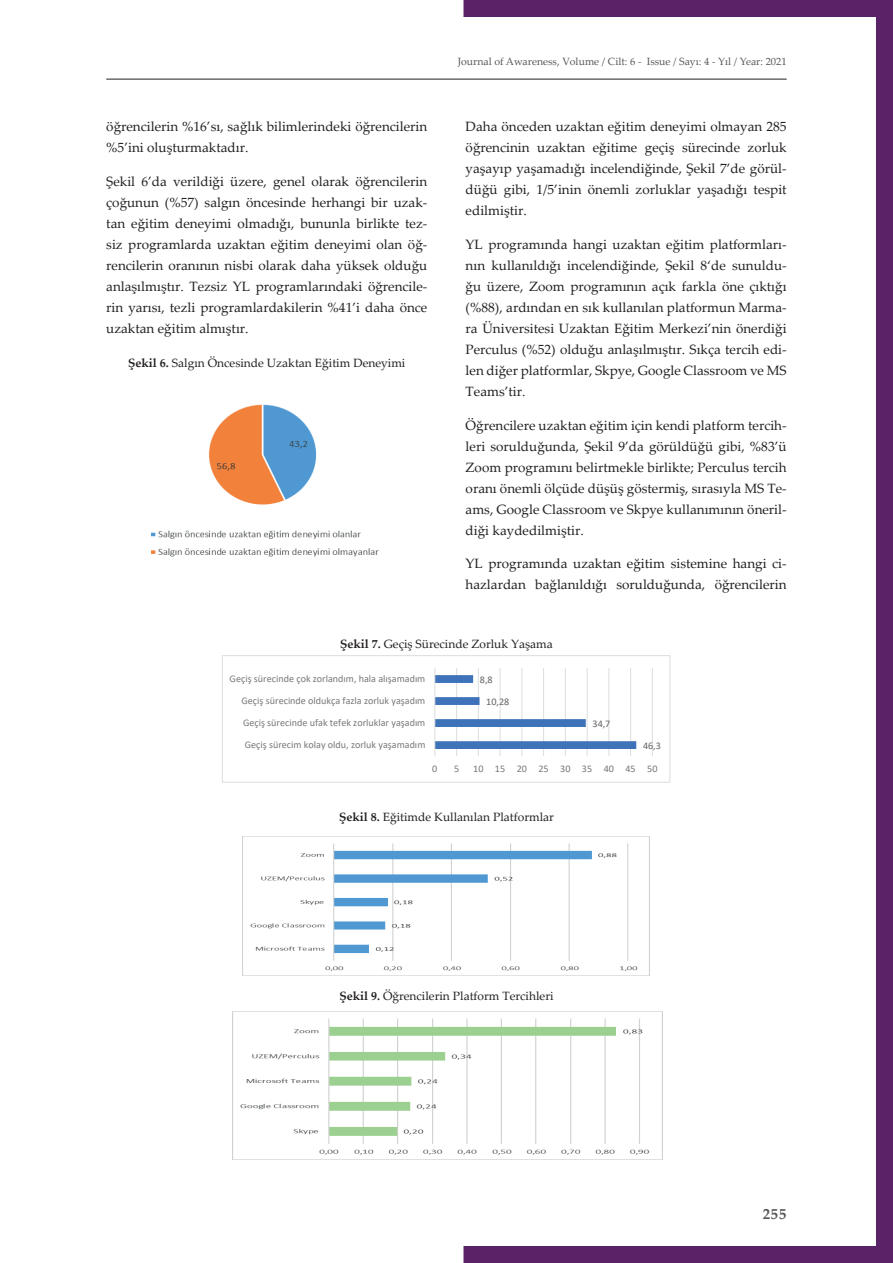
<style>
.page{position:relative;width:893px;height:1263px;background:#fff}
.page>*{position:absolute;margin:0;border:0;box-sizing:border-box;transform-origin:0 0}
.t1{font:700 15px "Palatino Linotype";color:#57585a}
.t2{font:13.5px/21px "Palatino Linotype";color:#231f20;text-align:justify}
.t3{font:13.5px "Times New Roman";color:#231f20}
.t4{font:12px "Palatino Linotype";color:#231f20}
.t5{font:10.5px "Palatino Linotype";color:#57585a}
.t6{font:10.2px "Calibri";color:#76787b}
.t7{font:10.2px "Calibri";color:#636366}
.s1{font-weight:700}
</style>
<div class="page">
<svg style="left:463px;top:0;width:430px;height:1263px"></svg>
<hr style="left:106px;top:79px;width:681px;height:1px;background:#231f20">
<img style="left:242px;top:836px;width:408px;height:139px">
<div style="left:222px;top:656px;width:448px;height:126px;background:#fff"></div>
<hr style="left:456px;top:668px;width:1px;height:88px;background:#dcdddf">
<hr style="left:478px;top:668px;width:1px;height:88px;background:#dcdddf">
<hr style="left:500px;top:668px;width:1px;height:88px;background:#dcdddf">
<hr style="left:521px;top:668px;width:1px;height:88px;background:#dcdddf">
<hr style="left:543px;top:668px;width:1px;height:88px;background:#dcdddf">
<hr style="left:565px;top:668px;width:1px;height:88px;background:#dcdddf">
<hr style="left:587px;top:668px;width:1px;height:88px;background:#dcdddf">
<hr style="left:608px;top:668px;width:1px;height:88px;background:#dcdddf">
<hr style="left:630px;top:668px;width:1px;height:88px;background:#dcdddf">
<hr style="left:652px;top:668px;width:1px;height:88px;background:#dcdddf">
<svg style="left:435px;top:675px;width:201px;height:74px"></svg>
<hr style="left:434px;top:668px;width:1px;height:88px;background:#dcdddf">
<div style="left:222px;top:656px;width:448px;height:127px;border:1px solid #dcdddf"></div>
<img style="left:151px;top:404px;width:228px;height:153px">
<img style="left:232px;top:1011px;width:430px;height:148px">
<p class="t2" style="left:106px;top:115px;width:323px">öğrencilerin %16’sı, sağlık bilimlerindeki öğrencilerin %5’ini oluşturmaktadır.</p>
<p class="t2" style="left:106px;top:170px;width:323px">Şekil 6’da verildiği üzere, genel olarak öğrencilerin çoğunun (%57) salgın öncesinde herhangi bir uzak&shy;tan eğitim deneyimi olmadığı, bununla birlikte tez&shy;siz programlarda uzaktan eğitim deneyimi olan öğ&shy;rencilerin oranının nisbi olarak daha yüksek olduğu anlaşılmıştır. Tezsiz YL programlarındaki öğrencile&shy;rin yarısı, tezli programlardakilerin %41’i daha önce uzaktan eğitim almıştır.</p>
<p class="t4" style="left:128px;top:354px;width:279px"><span class="s1">Şekil 6.</span> Salgın Öncesinde Uzaktan Eğitim Deneyimi</p>
<p class="t3" style="left:120px;top:359px;width:288px"><span class="s1">Şekil 6:</span> Salgın Öncesinde Uzaktan Eğitim Deneyimi</p>
<p class="t5" style="left:458px;top:54px;width:330px">Journal of Awareness, Volume / Cilt: 6 - Issue / Sayı: 4 - Yıl / Year: 2021</p>
<p class="t2" style="left:466px;top:115px;width:323px">Daha önceden uzaktan eğitim deneyimi olmayan 285 öğrencinin uzaktan eğitime geçiş sürecinde zorluk yaşayıp yaşamadığı incelendiğinde, Şekil 7’de görül&shy;düğü gibi, 1/5’inin önemli zorluklar yaşadığı tespit edilmiştir.</p>
<p class="t2" style="left:466px;top:233px;width:323px">YL programında hangi uzaktan eğitim platformları&shy;nın kullanıldığı incelendiğinde, Şekil 8‘de sunuldu&shy;ğu üzere, Zoom programının açık farkla öne çıktığı (%88), ardından en sık kullanılan platformun Marma&shy;ra Üniversitesi Uzaktan Eğitim Merkezi’nin önerdiği Perculus (%52) olduğu anlaşılmıştır. Sıkça tercih edi&shy;len diğer platformlar, Skpye, Google Classroom ve MS Teams’tir.</p>
<p class="t2" style="left:466px;top:414px;width:323px">Öğrencilere uzaktan eğitim için kendi platform tercih&shy;leri sorulduğunda, Şekil 9’da görüldüğü gibi, %83’ü Zoom programını belirtmekle birlikte; Perculus tercih oranı önemli ölçüde düşüş göstermiş, sırasıyla MS Te&shy;ams, Google Classroom ve Skpye kullanımının öneril&shy;diği kaydedilmiştir.</p>
<p class="t2" style="left:466px;top:553px;width:323px">YL programında uzaktan eğitim sistemine hangi ci&shy;hazlardan bağlanıldığı sorulduğunda, öğrencilerin</p>
<p class="t3" style="left:336px;top:632px;width:223px"><span class="s1">Şekil 7:</span> Geçiş Sürecinde Zorluk Yaşama</p>
<p class="t4" style="left:340px;top:635px;width:214px"><span class="s1">Şekil 7.</span> Geçiş Sürecinde Zorluk Yaşama</p>
<p class="t6" style="left:230px;top:671px;width:197px">Geçiş sürecinde çok zorlandım, hala alışamadım</p>
<p class="t6" style="left:242px;top:672px;width:163px">Geçiş sürecinde ufak tefek zorluklar yaş</p>
<p class="t7" style="left:480px;top:672px;width:14px">8,8</p>
<p class="t6" style="left:242px;top:693px;width:185px">Geçiş sürecinde oldukça fazla zorluk yaşadım</p>
<p class="t6" style="left:244px;top:694px;width:161px">Geçiş sürecim k ay oldu, orluk yaşam</p>
<p class="t7" style="left:486px;top:694px;width:25px">10,28</p>
<p class="t6" style="left:243px;top:715px;width:184px">Geçiş sürecinde ufak tefek zorluklar yaşadım</p>
<p class="t7" style="left:592px;top:716px;width:19px">34,7</p>
<p class="t6" style="left:245px;top:737px;width:182px">Geçiş sürecim kolay oldu, zorluk yaşamadım</p>
<p class="t7" style="left:643px;top:738px;width:19px">46,3</p>
<p class="t6" style="left:432px;top:762px;width:7px">0</p>
<p class="t6" style="left:454px;top:762px;width:7px">5</p>
<p class="t6" style="left:473px;top:762px;width:186px">10 15 20 25 30 35 40 45 50</p>
<p class="t4" style="left:339px;top:808px;width:216px"><span class="s1">Şekil 8.</span> Eğitimde Kullanılan Platformlar</p>
<p class="t3" style="left:335px;top:812px;width:223px"><span class="s1">Şekil 8:</span> Eğitimde Kullanılan Platformlar</p>
<p class="t4" style="left:339px;top:987px;width:216px"><span class="s1">Şekil 9.</span> Öğrencilerin Platform Tercihleri</p>
<p class="t3" style="left:351px;top:987px;width:223px"><span class="s1">Şekil 9:</span> Öğrencilerin Platform Tercihleri</p>
<p class="t1" style="left:763px;top:1203px;width:25px">255</p>
</div>
